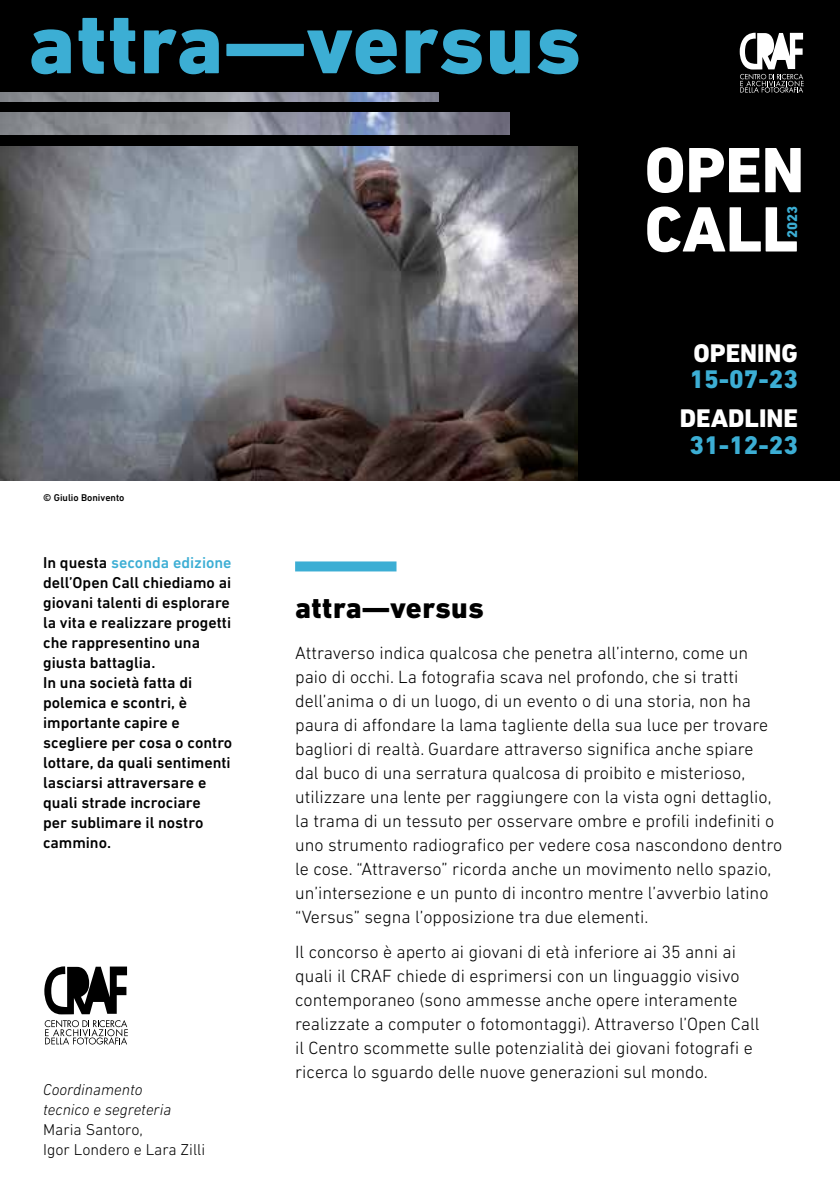
<style>
.page{position:relative;width:840px;height:1191px;background:#fff}
.page>*{position:absolute;margin:0;border:0;box-sizing:border-box;transform-origin:0 0}
.t1{font:800 87.8px "DIN Next LT Pro";letter-spacing:.015em;color:#3caed4}
.t2{font:800 65px/59.2px "DIN Next LT Pro";color:#fff}
.t3{font:800 30px "DIN Next LT Pro";letter-spacing:.015em;color:#000}
.t4{font:800 26px "DIN Next LT Pro";color:#3caed4}
.t5{font:800 26px "DIN Next LT Pro";color:#fff}
.t6{font:300 18px/24px "DIN Next LT Pro";color:#000}
.t7{font:500 16px/20px "DIN Next LT Pro";color:#000}
.t8{font:300 16px/20px "DIN Next LT Pro";color:#000}
.t9{font:italic 300 16px/20px "DIN Next LT Pro";color:#000}
.t10{font:800 14.4px "DIN Next LT Pro";color:#3caed4}
.t11{font:500 10px "DIN Next LT Pro";color:#000}
.s1{color:#3caed4}
</style>
<div class="page">
<div style="left:295px;top:561px;width:101px;height:10px;background:#3caed4"></div>
<svg style="left:44px;top:966px;width:83px;height:48px"></svg>
<svg style="left:45px;top:1020px;width:83px;height:24px"></svg>
<div style="left:0;top:0;width:839px;height:481px;background:#000"></div>
<img style="left:0;top:147px;width:577px;height:334px">
<img style="left:0;top:113px;width:509px;height:22px">
<img style="left:0;top:92px;width:438px;height:9px">
<svg style="left:739px;top:33px;width:64px;height:60px"></svg>
<h1 class="t1" style="left:28px;top:-9px;width:553px">attra—versus</h1>
<p class="t11" style="left:43px;top:492px;width:83px">© Giulio Bonivento</p>
<h2 class="t2" style="left:644px;top:140px;width:161px">OPEN<br>CALL</h2>
<p class="t10" style="left:783px;top:238px;width:34px;rotate:-90deg">2023</p>
<h3 class="t5" style="left:693px;top:338px;width:106px">OPENING</h3>
<h3 class="t4" style="left:689px;top:364px;width:110px">15-07-23</h3>
<h3 class="t5" style="left:679px;top:402px;width:120px">DEADLINE</h3>
<h3 class="t4" style="left:689px;top:430px;width:110px">31-12-23</h3>
<p class="t7" style="left:43px;top:552px;width:190px">In questa <span class="s1">seconda edizione </span>dell’Open Call chiediamo ai giovani talenti di esplorare la vita e realizzare progetti che rappresentino una giusta battaglia.<br>In una società fatta di polemica e scontri, è importante capire e scegliere per cosa o contro lottare, da quali sentimenti lasciarsi attraversare e quali strade incrociare<br>per sublimare il nostro cammino.</p>
<p class="t9" style="left:43px;top:1079px;width:129px">Coordinamento tecnico e segreteria</p>
<p class="t8" style="left:43px;top:1119px;width:163px">Maria Santoro,<br>Igor Londero e Lara Zilli</p>
<h3 class="t3" style="left:295px;top:590px;width:190px">attra—versus</h3>
<p class="t6" style="left:295px;top:640px;width:488px">Attraverso indica qualcosa che penetra all’interno, come un paio di occhi. La fotografia scava nel profondo, che si tratti dell’anima o di un luogo, di un evento o di una storia, non ha paura di affondare la lama tagliente della sua luce per trovare bagliori di realtà. Guardare attraverso significa anche spiare<br>dal buco di una serratura qualcosa di proibito e misterioso, utilizzare una lente per raggiungere con la vista ogni dettaglio, la trama di un tessuto per osservare ombre e profili indefiniti o uno strumento radiografico per vedere cosa nascondono dentro le cose. “Attraverso” ricorda anche un movimento nello spazio, un’intersezione e un punto di incontro mentre l’avverbio latino “Versus” segna l’opposizione tra due elementi.</p>
<p class="t6" style="left:295px;top:940px;width:465px">Il concorso è aperto ai giovani di età inferiore ai 35 anni ai quali il CRAF chiede di esprimersi con un linguaggio visivo contemporaneo (sono ammesse anche opere interamente realizzate a computer o fotomontaggi). Attraverso l’Open Call il Centro scommette sulle potenzialità dei giovani fotografi e ricerca lo sguardo delle nuove generazioni sul mondo.</p>
</div>
